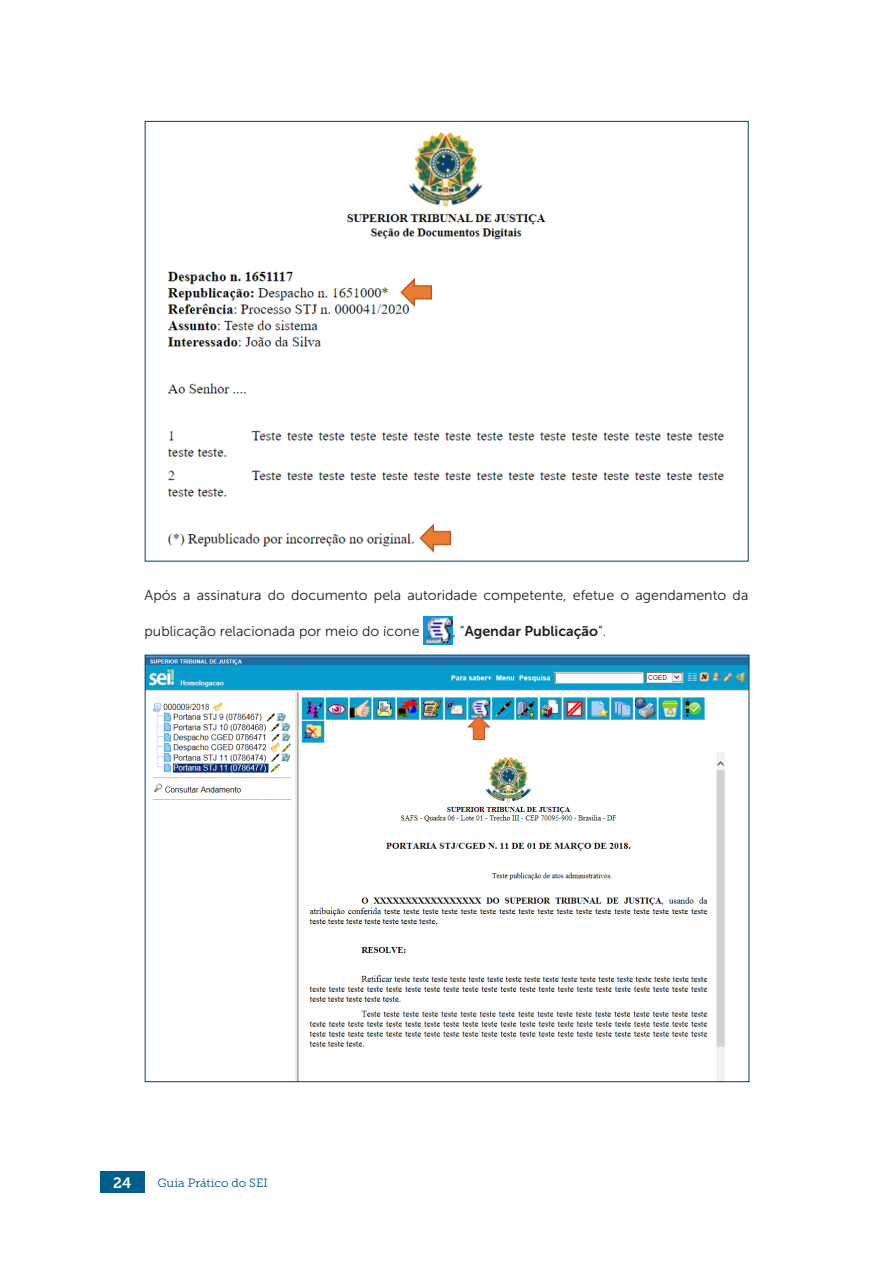
<style>
.page{position:relative;width:893px;height:1263px;background:#fff}
.page>*{position:absolute;margin:0;border:0;box-sizing:border-box;transform-origin:0 0}
.t1{font:15px "Museo Slab 700";color:#fff}
.conteudo{font:14.25px "Museo Sans 300";color:#231f20}
.conteudo-2{font:14.25px "Museo Sans 700";color:#231f20}
.t2{font:12px "Museo Slab 300";color:#005480}
.s1{font-family:"Museo Sans 300"}
</style>
<div class="page">
<div style="left:100px;top:1171px;width:45px;height:22px;background:#005f8a"></div>
<img style="left:423px;top:617px;width:30px;height:28px">
<img style="left:147px;top:657px;width:600px;height:423px">
<svg style="left:466px;top:715px;width:24px;height:25px"></svg>
<img style="left:167px;top:132px;width:557px;height:421px">
<p class="conteudo" style="left:145px;top:587px;width:605px">Após a assinatura do documento pela autoridade competente, efetue o agendamento da</p>
<p class="conteudo" style="left:145px;top:623px;width:276px">publicação relacionada por meio do ícone</p>
<p class="conteudo-2" style="left:453px;top:623px;width:155px"><span class="s1">, “</span>Agendar Publicação<span class="s1">”.</span></p>
<p class="t1" style="left:113px;top:1174px;width:20px">24</p>
<p class="t2" style="left:157px;top:1176px;width:112px">Guia Prático do SEI</p>
</div>
